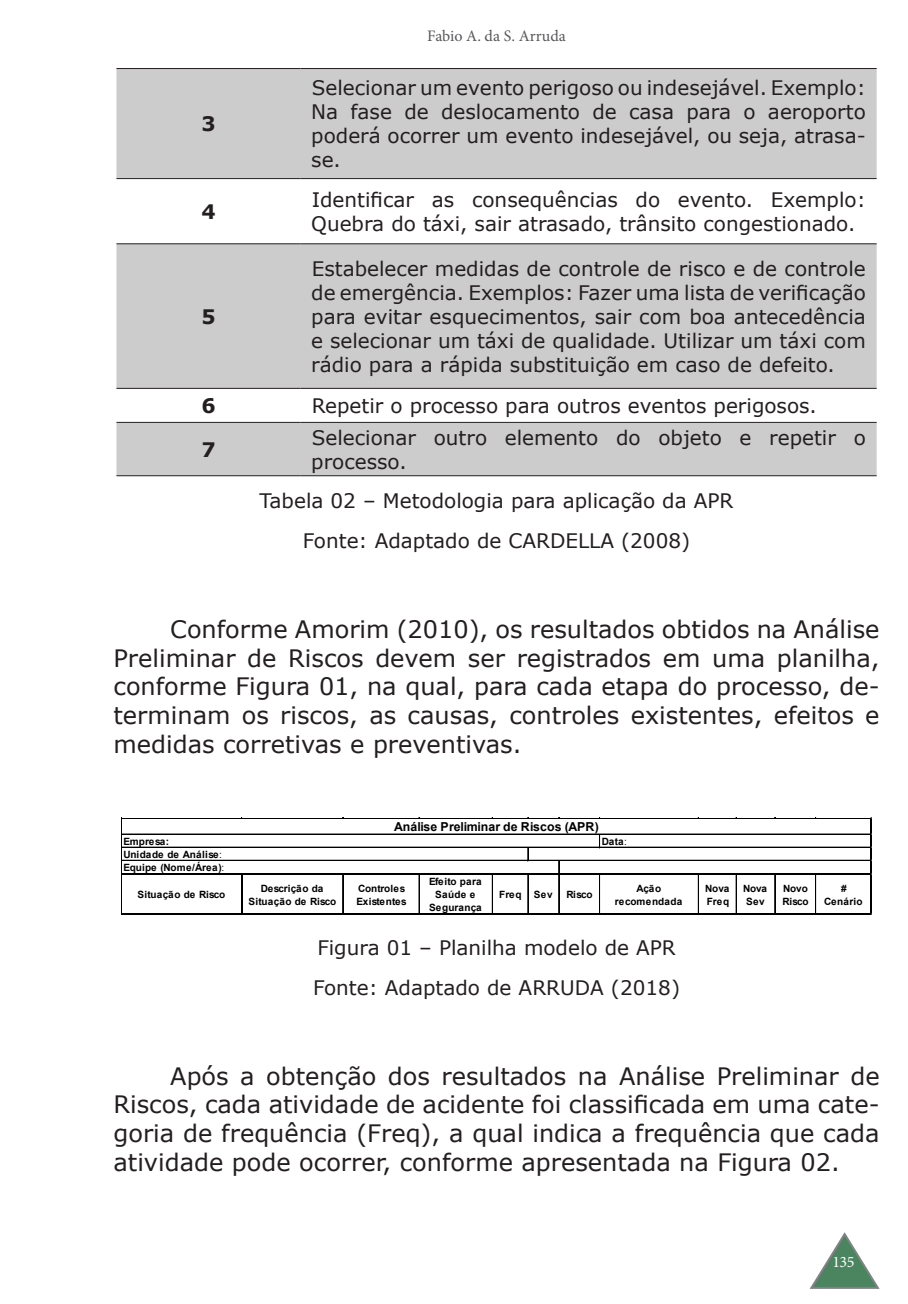
<style>
.page{position:relative;width:908px;height:1304px;background:#fff}
.page>*{position:absolute;margin:0;border:0;box-sizing:border-box;transform-origin:0 0}
.t1{font:24px/28.8px "Verdana";color:#231f20;text-align:justify}
.t2{font:20px/24px "Verdana";color:#231f20}
.t3{font:700 20px "Verdana";color:#231f20}
.t4{font:16px "Minion Pro";color:#57585a}
.t5{font:16px "Minion Pro";color:#fff}
.t6{font:700 12.4px "Arial";letter-spacing:.005em;color:#000}
.t7{font:700 10px/13px "Arial";letter-spacing:.005em;color:#000;text-align:center}
.t8{font:700 10px/13px "Arial";letter-spacing:-.02em;color:#000}
.s1{font-weight:400}
</style>
<div class="page">
<svg style="left:809px;top:1232px;width:71px;height:57px"></svg>
<svg style="left:116px;top:69px;width:760px;height:406px;fill:#ccc"></svg>
<hr style="left:116px;top:68px;width:184px;height:1px;background:#231f20">
<hr style="left:300px;top:68px;width:576px;height:1px;background:#231f20">
<hr style="left:116px;top:178px;width:184px;height:1px;background:#231f20">
<hr style="left:300px;top:178px;width:576px;height:1px;background:#231f20">
<hr style="left:116px;top:243px;width:184px;height:1px;background:#231f20">
<hr style="left:300px;top:243px;width:576px;height:1px;background:#231f20">
<hr style="left:116px;top:388px;width:184px;height:1px;background:#231f20">
<hr style="left:300px;top:388px;width:576px;height:1px;background:#231f20">
<hr style="left:116px;top:422px;width:184px;height:1px;background:#231f20">
<hr style="left:300px;top:422px;width:576px;height:1px;background:#231f20">
<hr style="left:116px;top:475px;width:184px;height:1px;background:#231f20">
<hr style="left:300px;top:475px;width:576px;height:1px;background:#231f20">
<hr style="left:122px;top:818px;width:749px;height:1px;background:#000">
<hr style="left:122px;top:834px;width:748px;height:1px;background:#000">
<hr style="left:122px;top:847px;width:748px;height:1px;background:#000">
<hr style="left:122px;top:860px;width:748px;height:1px;background:#000">
<svg style="left:527px;top:848px;width:1px;height:12px"></svg>
<svg style="left:558px;top:861px;width:1px;height:12px"></svg>
<svg style="left:599px;top:835px;width:1px;height:12px"></svg>
<hr style="left:122px;top:873px;width:749px;height:2px;background:#000">
<hr style="left:241px;top:875px;width:1px;height:40px;background:#000">
<hr style="left:342px;top:875px;width:1px;height:38px;background:#000">
<hr style="left:418px;top:875px;width:1px;height:38px;background:#000">
<hr style="left:419px;top:875px;width:1px;height:38px;background:#000">
<hr style="left:491px;top:875px;width:1px;height:38px;background:#000">
<hr style="left:492px;top:875px;width:1px;height:38px;background:#000">
<hr style="left:527px;top:875px;width:1px;height:38px;background:#000">
<hr style="left:558px;top:875px;width:1px;height:38px;background:#000">
<hr style="left:599px;top:875px;width:1px;height:38px;background:#000">
<hr style="left:697px;top:875px;width:1px;height:38px;background:#000">
<hr style="left:698px;top:875px;width:1px;height:38px;background:#000">
<hr style="left:735px;top:875px;width:1px;height:38px;background:#000">
<hr style="left:774px;top:875px;width:1px;height:38px;background:#000">
<hr style="left:814px;top:875px;width:1px;height:38px;background:#000">
<hr style="left:815px;top:875px;width:1px;height:38px;background:#000">
<hr style="left:122px;top:913px;width:749px;height:2px;background:#000">
<hr style="left:121px;top:818px;width:1px;height:97px;background:#000">
<hr style="left:870px;top:819px;width:1px;height:96px;background:#000">
<p class="t3" style="left:201px;top:110px;width:16px">3</p>
<p class="t3" style="left:201px;top:197px;width:16px">4</p>
<p class="t3" style="left:201px;top:302px;width:16px">5</p>
<p class="t4" style="left:427px;top:25px;width:140px">Fabio A. da S. Arruda</p>
<p class="t2" style="left:311px;top:76px;width:556px;text-align:justify">Selecionar um evento perigoso ou indesejável. Exemplo:<br>Na fase de deslocamento de casa para o aeroporto poderá ocorrer um evento indesejável, ou seja, atrasa&shy;se.</p>
<p class="t2" style="left:311px;top:187px;width:556px">Identificar as consequências do evento. Exemplo:<br>Quebra do táxi, sair atrasado, trânsito congestionado.</p>
<p class="t2" style="left:311px;top:256px;width:556px;text-align:justify">Estabelecer medidas de controle de risco e de controle de emergência. Exemplos: Fazer uma lista de verificação para evitar esquecimentos, sair com boa antecedência e selecionar um táxi de qualidade. Utilizar um táxi com rádio para a rápida substituição em caso de defeito.</p>
<p class="t3" style="left:201px;top:392px;width:16px">6</p>
<p class="t2" style="left:311px;top:394px;width:506px">Repetir o processo para outros eventos perigosos.</p>
<p class="t3" style="left:201px;top:435px;width:16px">7</p>
<p class="t2" style="left:311px;top:425px;width:556px">Selecionar outro elemento do objeto e repetir o processo.</p>
<p class="t2" style="left:259px;top:481px;width:475px;line-height:40px;text-align:center">Tabela 02 – Metodologia para aplicação da APR<br>Fonte: Adaptado de CARDELLA (2008)</p>
<p class="t1" style="left:113px;top:614px;width:767px;text-indent:57px">Conforme Amorim (2010), os resultados obtidos na Análise Preliminar de Riscos devem ser registrados em uma planilha, conforme Figura 01, na qual, para cada etapa do processo, de&shy;terminam os riscos, as causas, controles existentes, efeitos e medidas corretivas e preventivas.</p>
<p class="t7" style="left:123px;top:835px;width:102px;text-align:left">Empresa:<br>Unidade de Análise<span class="s1">:<br></span>Equipe (Nome/Área)<span class="s1">:</span></p>
<p class="t6" style="left:394px;top:818px;width:206px">Análise Preliminar de Riscos (APR)</p>
<p class="t7" style="left:601px;top:835px;width:27px">Data<span class="s1">:</span></p>
<p class="t7" style="left:137px;top:888px;width:89px">Situação de Risco</p>
<p class="t7" style="left:248px;top:882px;width:89px">Descrição da<br>Situação de Risco</p>
<p class="t7" style="left:356px;top:882px;width:52px;text-align:left">Controles<br>Existentes</p>
<p class="t7" style="left:429px;top:875px;width:54px">Efeito para<br>Saúde e<br>Segurança</p>
<p class="t7" style="left:499px;top:888px;width:55px">Freq Sev</p>
<p class="t7" style="left:566px;top:888px;width:28px">Risco</p>
<p class="t7" style="left:614px;top:882px;width:69px">Ação recomendada</p>
<p class="t7" style="left:705px;top:882px;width:26px;text-align:left">Nova<br>Freq</p>
<p class="t7" style="left:742px;top:882px;width:26px">Nova<br>Sev</p>
<p class="t8" style="left:782px;top:882px;width:28px">Novo<br>Risco</p>
<p class="t7" style="left:823px;top:882px;width:40px">#<br>Cenário</p>
<p class="t2" style="left:313px;top:927px;width:368px;line-height:40px">Figura 01 – Planilha modelo de APR<br>Fonte: Adaptado de ARRUDA (2018)</p>
<p class="t1" style="left:113px;top:1061px;width:767px;text-indent:57px">Após a obtenção dos resultados na Análise Preliminar de Riscos, cada atividade de acidente foi classificada em uma cate&shy;goria de frequência (Freq), a qual indica a frequência que cada atividade pode ocorrer, conforme apresentada na Figura 02.</p>
<p class="t5" style="left:832px;top:1251px;width:23px">135</p>
</div>
